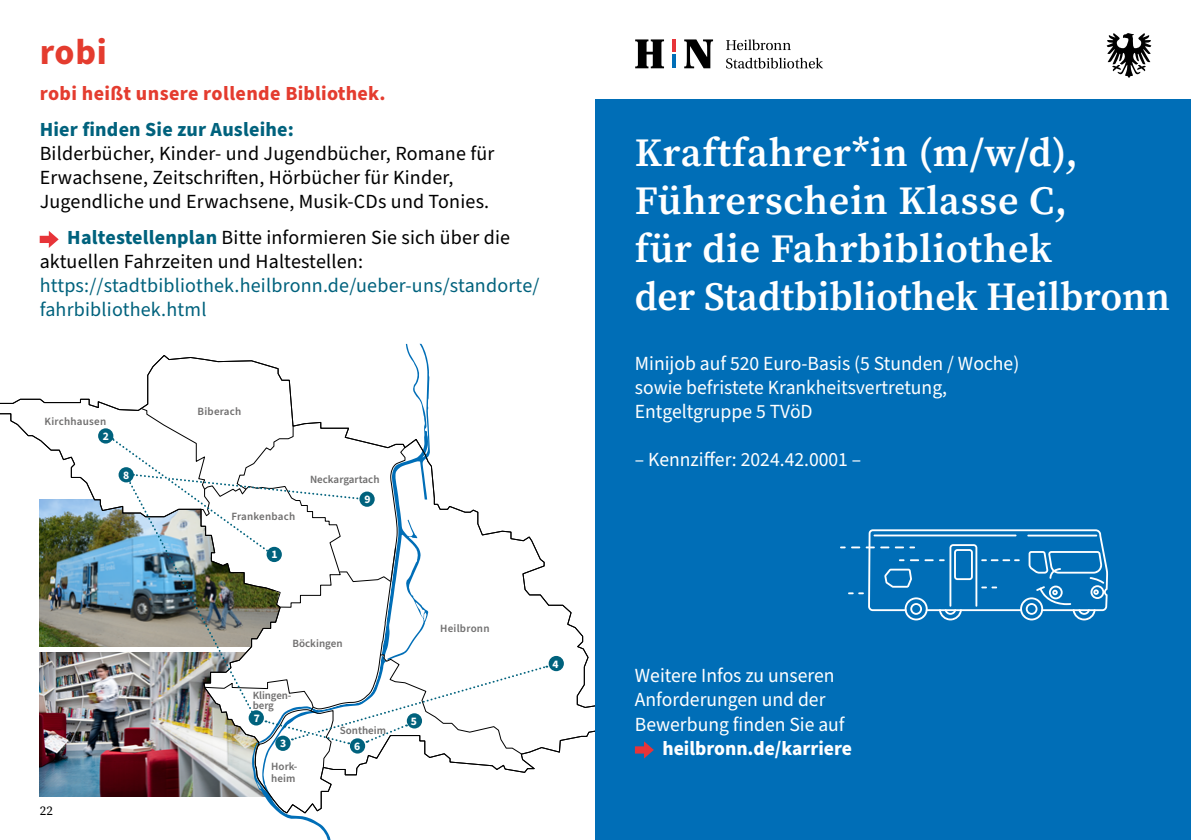
<style>
.page{position:relative;width:1191px;height:840px;background:#fff}
.page>*{position:absolute;margin:0;border:0;box-sizing:border-box;transform-origin:0 0}
.t1{font:600 40px/48px "Source Serif Pro";letter-spacing:.01em;color:#fff}
.t2{font:700 36px "Source Sans Pro";color:#e43c2f}
.t3{font:20px/24px "Source Sans Pro";letter-spacing:.01em;color:#000}
.t4{font:20px/24px "Source Sans Pro";color:#fff}
.t5{font:20px/24px "Source Sans Pro";letter-spacing:.01em;color:#00627d}
.t6{font:700 20px "Source Sans Pro";letter-spacing:.02em;color:#e43c2f}
.t7{font:700 20px "Source Sans Pro";letter-spacing:.01em;color:#00627d}
.t8{font:700 20px "Source Sans Pro";color:#fff}
.t9{font:13px "Source Serif Pro";color:#000}
.t10{font:700 11.6px "Source Sans Pro";color:#fff}
.t11{font:600 11px/10px "Source Sans Pro";color:#706f6f}
.t12{font:600 11px "Source Sans Pro";letter-spacing:.02em;color:#706f6f}
.s1{font-weight:700;color:#00627d}
</style>
<div class="page">
<svg style="left:40px;top:231px;width:19px;height:17px"></svg>
<img style="left:0;top:354px;width:595px;height:459px">
<div style="left:98px;top:428px;width:15px;height:15px;background:#00627d;border-radius:50%"></div>
<div style="left:548px;top:655px;width:16px;height:15px;background:#00627d;border-radius:50%"></div>
<svg style="left:111px;top:407px;width:436px;height:360px"></svg>
<svg style="left:635px;top:39px;width:29px;height:29px"></svg>
<svg style="left:684px;top:39px;width:29px;height:29px"></svg>
<svg style="left:726px;top:39px;width:65px;height:11px"></svg>
<svg style="left:672px;top:39px;width:3px;height:13px"></svg>
<hr style="left:672px;top:54px;width:3px;height:14px;background:#006eb7">
<svg style="left:726px;top:58px;width:97px;height:10px"></svg>
<svg style="left:1106px;top:33px;width:45px;height:45px"></svg>
<div style="left:595px;top:100px;width:596px;height:739px;background:#006eb7"></div>
<svg style="left:635px;top:741px;width:19px;height:17px"></svg>
<svg style="left:840px;top:529px;width:268px;height:91px"></svg>
<h2 class="t2" style="left:40px;top:27px;width:69px">robi</h2>
<p class="t6" style="left:40px;top:79px;width:347px">robi heißt unsere rollende Bibliothek.</p>
<p class="t7" style="left:40px;top:115px;width:256px">Hier finden Sie zur Ausleihe:</p>
<p class="t3" style="left:40px;top:142px;width:456px">Bilderbücher, Kinder- und Jugendbücher, Romane für<br>Erwachsene, Zeitschriften, Hörbücher für Kinder,<br>Jugendliche und Erwachsene, Musik-CDs und Tonies.</p>
<p class="t3" style="left:40px;top:226px;width:472px;text-indent:28px"><span class="s1">Haltestellenplan</span> Bitte informieren Sie sich über die aktuellen Fahrzeiten und Haltestellen:</p>
<p class="t5" style="left:40px;top:274px;width:501px">https://stadtbibliothek.heilbronn.de/ueber-uns/standorte/ fahrbibliothek.html</p>
<p class="t12" style="left:45px;top:413px;width:63px">Kirchhausen</p>
<p class="t10" style="left:103px;top:428px;width:8px">2</p>
<p class="t10" style="left:123px;top:467px;width:8px">8</p>
<p class="t9" style="left:40px;top:801px;width:15px">22</p>
<p class="t12" style="left:198px;top:404px;width:45px">Biberach</p>
<p class="t12" style="left:231px;top:508px;width:65px">Frankenbach</p>
<p class="t10" style="left:271px;top:546px;width:8px">1</p>
<p class="t11" style="left:310px;top:474px;width:71px">Neckargartach</p>
<p class="t10" style="left:364px;top:491px;width:8px">9</p>
<p class="t11" style="left:292px;top:638px;width:52px">Böckingen</p>
<p class="t11" style="left:253px;top:690px;width:40px">Klingen&shy;berg</p>
<p class="t10" style="left:254px;top:710px;width:8px">7</p>
<p class="t10" style="left:280px;top:735px;width:8px">3</p>
<p class="t11" style="left:271px;top:760px;width:28px;line-height:11.6px">Hork&shy;heim</p>
<p class="t11" style="left:340px;top:724px;width:48px">Sontheim</p>
<p class="t10" style="left:354px;top:738px;width:8px">6</p>
<p class="t12" style="left:440px;top:620px;width:51px">Heilbronn</p>
<p class="t10" style="left:411px;top:713px;width:8px">5</p>
<p class="t10" style="left:552px;top:655px;width:8px">4</p>
<h1 class="t1" style="left:635px;top:128px;width:537px">Kraftfahrer*in (m/w/d),<br>Führerschein Klasse C,<br>für die Fahrbibliothek<br>der Stadtbibliothek Heilbronn</h1>
<p class="t4" style="left:635px;top:352px;width:386px">Minijob auf 520 Euro-Basis (5 Stunden / Woche) sowie befristete Krankheitsvertretung,<br>Entgeltgruppe 5 TVöD</p>
<p class="t4" style="left:635px;top:448px;width:228px">– Kennziffer: 2024.42.0001 –</p>
<p class="t4" style="left:635px;top:664px;width:211px">Weitere Infos zu unseren<br>Anforderungen und der<br>Bewerbung finden Sie auf</p>
<p class="t8" style="left:662px;top:733px;width:191px">heilbronn.de/karriere</p>
</div>
